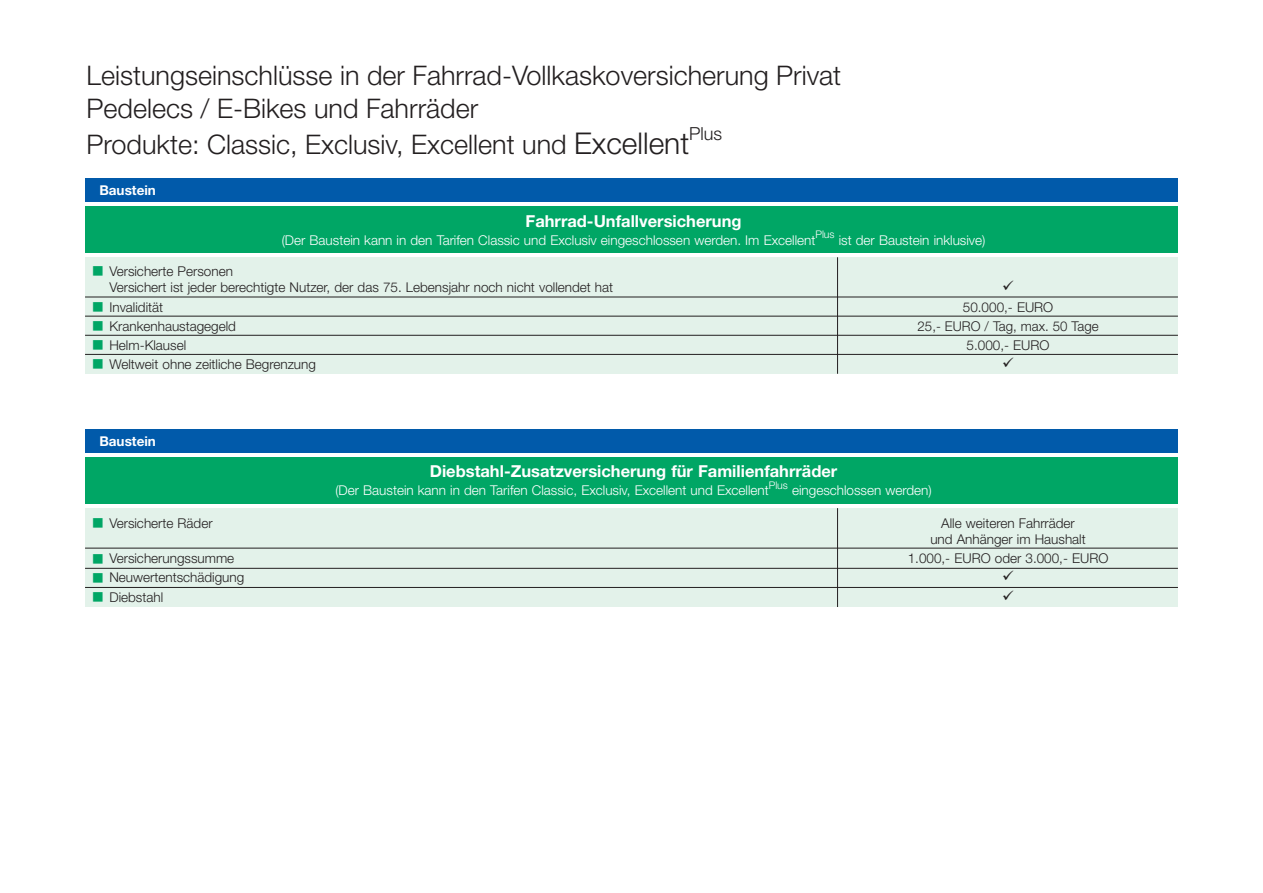
<style>
.page{position:relative;width:1263px;height:893px;background:#fff}
.page>*{position:absolute;margin:0;border:0;box-sizing:border-box;transform-origin:0 0}
.t1{font:300 27px/33px "Helvetica Neue LT Std";color:#231f20}
.t2{font:300 18px "Helvetica Neue LT Std";color:#231f20}
.t3{font:700 16.5px "Helvetica Neue LT Std";color:#fff}
.t4{font:300 13.5px/16.5px "Helvetica Neue LT Std";color:#231f20}
.t5{font:300 13.5px "Helvetica Neue LT Std";color:#fff}
.t6{font:700 13.5px "Helvetica Neue LT Std";color:#fff}
.t7{font:300 10.5px "Helvetica Neue LT Std";color:#fff}
.s1{font-size:30px}
.s2{color:#00a665}
</style>
<div class="page">
<div style="left:85px;top:206px;width:1093px;height:47px;background:#00a665"></div>
<div style="left:85px;top:257px;width:1093px;height:117px;background:#e3f2ea"></div>
<div style="left:85px;top:179px;width:1093px;height:23px;background:#015aaa"></div>
<hr style="left:837px;top:257px;width:1px;height:117px;background:#231f20">
<div style="left:85px;top:457px;width:1093px;height:47px;background:#00a665"></div>
<div style="left:85px;top:508px;width:1093px;height:99px;background:#e3f2ea"></div>
<div style="left:85px;top:429px;width:1093px;height:24px;background:#015aaa"></div>
<hr style="left:837px;top:508px;width:1px;height:99px;background:#231f20">
<hr style="left:85px;top:297px;width:1093px;height:1px;background:#231f20">
<hr style="left:85px;top:316px;width:1093px;height:1px;background:#231f20">
<hr style="left:85px;top:335px;width:1093px;height:1px;background:#231f20">
<hr style="left:85px;top:354px;width:1093px;height:1px;background:#231f20">
<hr style="left:85px;top:548px;width:1093px;height:1px;background:#231f20">
<hr style="left:85px;top:568px;width:1093px;height:1px;background:#231f20">
<hr style="left:85px;top:587px;width:1093px;height:1px;background:#231f20">
<h1 class="t1" style="left:87px;top:58px;width:756px">Leistungseinschlüsse in der Fahrrad-Vollkaskoversicherung Privat<br>Pedelecs / E-Bikes und Fahrräder</h1>
<h1 class="t1" style="left:87px;top:127px;width:604px">Produkte: Classic, Exclusiv, Excellent und <span class="s1">Excellent</span></h1>
<h2 class="t2" style="left:689px;top:122px;width:34px">Plus</h2>
<p class="t6" style="left:99px;top:182px;width:58px">Baustein</p>
<p class="t3" style="left:525px;top:211px;width:218px">Fahrrad-Unfallversicherung</p>
<p class="t5" style="left:282px;top:232px;width:535px">(Der Baustein kann in den Tarifen Classic und Exclusiv eingeschlossen werden. Im Excellent</p>
<p class="t7" style="left:815px;top:228px;width:21px">Plus</p>
<p class="t5" style="left:839px;top:232px;width:148px">ist der Baustein inklusive)</p>
<p class="t4" style="left:109px;top:263px;width:505px;text-indent:-17px"><span class="s2">■</span> Versicherte Personen<br>Versichert ist jeder berechtigte Nutzer, der das 75. Lebensjahr noch nicht vollendet hat</p>
<p class="t4" style="left:93px;top:298px;width:72px"><span class="s2">■</span> Invalidität</p>
<p class="t4" style="left:963px;top:298px;width:92px">50.000,- EURO</p>
<p class="t4" style="left:93px;top:317px;width:145px"><span class="s2">■</span> Krankenhaustagegeld</p>
<p class="t4" style="left:918px;top:317px;width:182px">25,- EURO / Tag, max. 50 Tage</p>
<p class="t4" style="left:93px;top:336px;width:95px"><span class="s2">■</span> Helm-Klausel</p>
<p class="t4" style="left:967px;top:336px;width:84px">5.000,- EURO</p>
<p class="t4" style="left:93px;top:356px;width:224px"><span class="s2">■</span> Weltweit ohne zeitliche Begrenzung</p>
<p class="t6" style="left:99px;top:433px;width:58px">Baustein</p>
<p class="t3" style="left:430px;top:461px;width:409px">Diebstahl-Zusatzversicherung für Familienfahrräder</p>
<p class="t5" style="left:335px;top:482px;width:435px">(Der Baustein kann in den Tarifen Classic, Exclusiv, Excellent und Excellent</p>
<p class="t7" style="left:769px;top:478px;width:21px">Plus</p>
<p class="t5" style="left:792px;top:482px;width:141px">eingeschlossen werden)</p>
<p class="t4" style="left:93px;top:514px;width:121px"><span class="s2">■</span> Versicherte Räder</p>
<p class="t4" style="left:930px;top:514px;width:157px;text-align:center">Alle weiteren Fahrräder und Anhänger im Haushalt</p>
<p class="t4" style="left:93px;top:550px;width:143px"><span class="s2">■</span> Versicherungssumme</p>
<p class="t4" style="left:908px;top:550px;width:202px">1.000,- EURO oder 3.000,- EURO</p>
<p class="t4" style="left:93px;top:569px;width:153px"><span class="s2">■</span> Neuwertentschädigung</p>
<p class="t4" style="left:93px;top:588px;width:72px"><span class="s2">■</span> Diebstahl</p>
</div>
